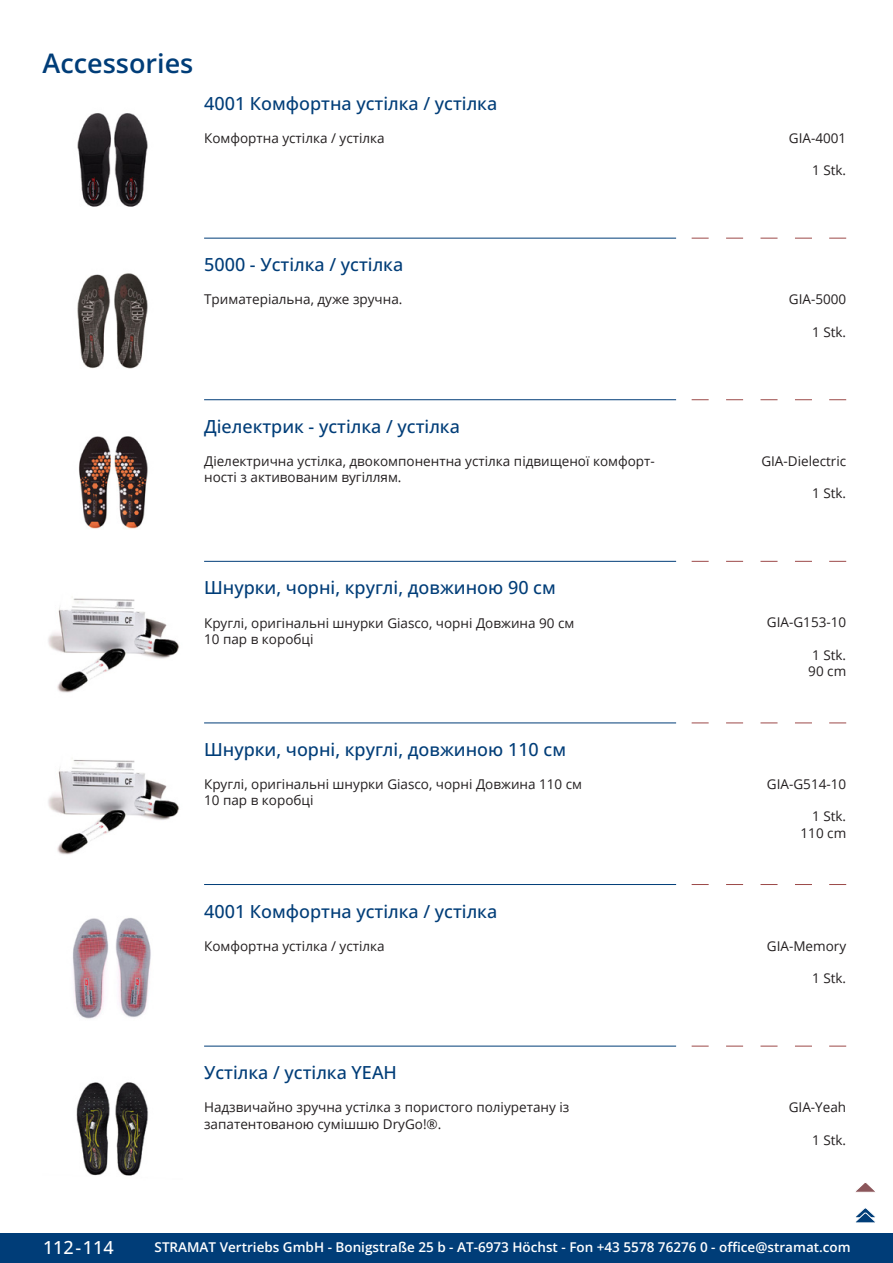
<style>
.page{position:relative;width:893px;height:1263px;background:#fff}
.page>*{position:absolute;margin:0;border:0;box-sizing:border-box;transform-origin:0 0}
.GruppeName{font:600 27px "Open Sans";color:#003d78}
.ArtikelName{font:500 18px "Open Sans";color:#003d78}
.t1{font:500 18px "Open Sans";color:#fff}
.Beschreibung{font:13.5px/16.2px "Open Sans";color:#231f20}
.ArtikelNummer{font:13.5px "Open Sans";color:#231f20}
.t2{font:600 13.5px "Open Sans";color:#fff}
</style>
<div class="page">
<div style="left:0;top:1233px;width:893px;height:30px;background:#003d78"></div>
<img style="left:77px;top:113px;width:71px;height:94px">
<img style="left:77px;top:273px;width:71px;height:96px">
<svg style="left:692px;top:238px;width:17px;height:1px"></svg>
<svg style="left:726px;top:238px;width:17px;height:1px"></svg>
<svg style="left:760px;top:238px;width:17px;height:1px"></svg>
<svg style="left:795px;top:238px;width:17px;height:1px"></svg>
<svg style="left:829px;top:238px;width:17px;height:1px"></svg>
<hr style="left:204px;top:238px;width:472px;height:1px;background:#003d78">
<img style="left:79px;top:436px;width:69px;height:93px">
<svg style="left:692px;top:399px;width:17px;height:1px"></svg>
<svg style="left:726px;top:399px;width:17px;height:1px"></svg>
<svg style="left:760px;top:399px;width:17px;height:1px"></svg>
<svg style="left:795px;top:399px;width:17px;height:1px"></svg>
<svg style="left:829px;top:399px;width:17px;height:1px"></svg>
<hr style="left:204px;top:399px;width:472px;height:1px;background:#003d78">
<img style="left:48px;top:597px;width:131px;height:96px">
<svg style="left:692px;top:561px;width:17px;height:1px"></svg>
<svg style="left:726px;top:561px;width:17px;height:1px"></svg>
<svg style="left:760px;top:561px;width:17px;height:1px"></svg>
<svg style="left:795px;top:561px;width:17px;height:1px"></svg>
<svg style="left:829px;top:561px;width:17px;height:1px"></svg>
<hr style="left:204px;top:561px;width:472px;height:1px;background:#003d78">
<img style="left:48px;top:758px;width:131px;height:97px">
<svg style="left:692px;top:723px;width:17px;height:1px"></svg>
<svg style="left:726px;top:723px;width:17px;height:1px"></svg>
<svg style="left:760px;top:723px;width:17px;height:1px"></svg>
<svg style="left:795px;top:723px;width:17px;height:1px"></svg>
<svg style="left:829px;top:723px;width:17px;height:1px"></svg>
<hr style="left:204px;top:723px;width:472px;height:1px;background:#003d78">
<img style="left:73px;top:918px;width:78px;height:101px">
<svg style="left:692px;top:884px;width:17px;height:1px"></svg>
<svg style="left:726px;top:884px;width:17px;height:1px"></svg>
<svg style="left:760px;top:884px;width:17px;height:1px"></svg>
<svg style="left:795px;top:884px;width:17px;height:1px"></svg>
<svg style="left:829px;top:884px;width:17px;height:1px"></svg>
<hr style="left:204px;top:884px;width:472px;height:1px;background:#003d78">
<img style="left:76px;top:1082px;width:72px;height:94px">
<svg style="left:692px;top:1046px;width:17px;height:1px"></svg>
<svg style="left:726px;top:1046px;width:17px;height:1px"></svg>
<svg style="left:760px;top:1046px;width:17px;height:1px"></svg>
<svg style="left:795px;top:1046px;width:17px;height:1px"></svg>
<svg style="left:829px;top:1046px;width:17px;height:1px"></svg>
<hr style="left:204px;top:1046px;width:472px;height:1px;background:#003d78">
<svg style="left:856px;top:1183px;width:19px;height:9px"></svg>
<svg style="left:855px;top:1208px;width:21px;height:15px"></svg>
<p class="GruppeName" style="left:43px;top:44px;width:152px">Accessories</p>
<p class="ArtikelName" style="left:204px;top:91px;width:295px">4001 Комфортна устілка / устілка</p>
<p class="Beschreibung" style="left:204px;top:129px;width:182px">Комфортна устілка / устілка</p>
<p class="ArtikelNummer" style="left:789px;top:128px;width:59px">GIA-4001</p>
<p class="ArtikelNummer" style="left:812px;top:161px;width:36px">1 Stk.</p>
<p class="ArtikelName" style="left:204px;top:252px;width:201px">5000 - Устілка / устілка</p>
<p class="Beschreibung" style="left:204px;top:291px;width:200px">Триматеріальна, дуже зручна.</p>
<p class="ArtikelNummer" style="left:789px;top:290px;width:59px">GIA-5000</p>
<p class="ArtikelNummer" style="left:812px;top:322px;width:36px">1 Stk.</p>
<p class="ArtikelName" style="left:204px;top:414px;width:257px">Діелектрик - устілка / устілка</p>
<p class="Beschreibung" style="left:204px;top:453px;width:451px">Діелектрична устілка, двокомпонентна устілка підвищеної комфорт&shy;ності з активованим вугіллям.</p>
<p class="ArtikelNummer" style="left:761px;top:452px;width:86px">GIA-Dielectric</p>
<p class="ArtikelNummer" style="left:812px;top:484px;width:36px">1 Stk.</p>
<p class="ArtikelName" style="left:204px;top:575px;width:353px">Шнурки, чорні, круглі, довжиною 90 см</p>
<p class="Beschreibung" style="left:204px;top:614px;width:372px">Круглі, оригінальні шнурки Giasco, чорні Довжина 90 см<br>10 пар в коробці</p>
<p class="ArtikelNummer" style="left:767px;top:613px;width:81px">GIA-G153-10</p>
<p class="ArtikelNummer" style="left:812px;top:646px;width:36px">1 Stk.</p>
<p class="ArtikelNummer" style="left:808px;top:662px;width:39px">90 cm</p>
<p class="ArtikelName" style="left:204px;top:737px;width:363px">Шнурки, чорні, круглі, довжиною 110 см</p>
<p class="Beschreibung" style="left:204px;top:776px;width:380px">Круглі, оригінальні шнурки Giasco, чорні Довжина 110 см<br>10 пар в коробці</p>
<p class="ArtikelNummer" style="left:767px;top:775px;width:81px">GIA-G514-10</p>
<p class="ArtikelNummer" style="left:812px;top:807px;width:36px">1 Stk.</p>
<p class="ArtikelNummer" style="left:800px;top:823px;width:47px">110 cm</p>
<p class="ArtikelName" style="left:204px;top:899px;width:295px">4001 Комфортна устілка / устілка</p>
<p class="Beschreibung" style="left:204px;top:937px;width:182px">Комфортна устілка / устілка</p>
<p class="ArtikelNummer" style="left:767px;top:936px;width:81px">GIA-Memory</p>
<p class="ArtikelNummer" style="left:812px;top:969px;width:36px">1 Stk.</p>
<p class="ArtikelName" style="left:204px;top:1060px;width:194px">Устілка / устілка YEAH</p>
<p class="Beschreibung" style="left:204px;top:1099px;width:367px">Надзвичайно зручна устілка з пористого поліуретану із запатентованою сумішшю DryGo!®.</p>
<p class="ArtikelNummer" style="left:789px;top:1098px;width:59px">GIA-Yeah</p>
<p class="ArtikelNummer" style="left:812px;top:1130px;width:36px">1 Stk.</p>
<h2 class="t1" style="left:43px;top:1234px;width:72px">112 - 114</h2>
<p class="t2" style="left:155px;top:1238px;width:698px">STRAMAT Vertriebs GmbH - Bonigstraße 25 b - AT-6973 Höchst - Fon +43 5578 76276 0 - office@stramat.com</p>
</div>
